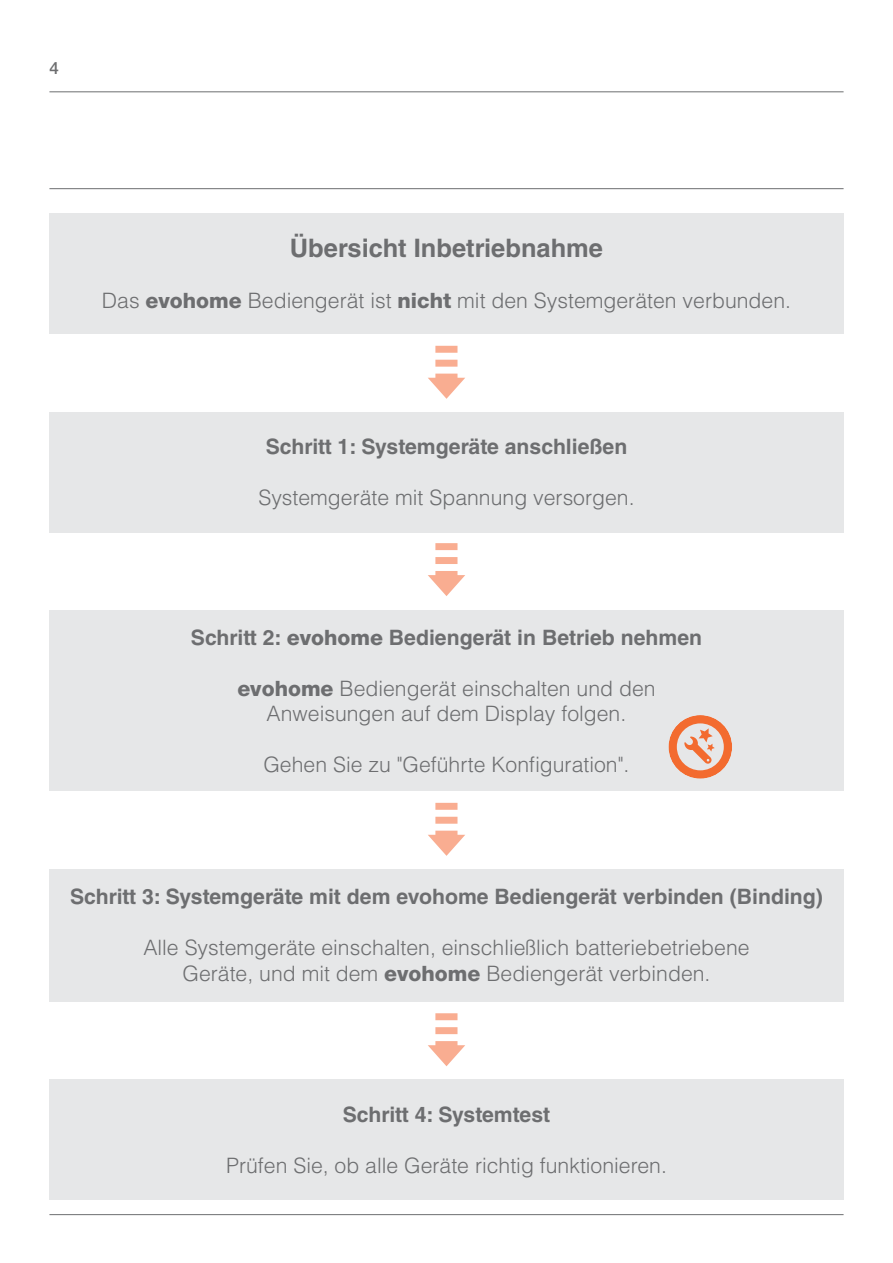
<style>
.page{position:relative;width:893px;height:1263px;background:#fff}
.page>*{position:absolute;margin:0;border:0;box-sizing:border-box;transform-origin:0 0}
.t1{font:700 25.5px "Helvetica LT Std";color:#6d6e70}
.t2{font:300 21.15px/25.5px "Helvetica LT Std";color:#6d6e70;text-align:center}
.t3{font:700 21.15px "Helvetica LT Std";color:#6d6e70}
.t4{font:500 16.95px "Helvetica Neue";color:#6d6e70}
.s1{font-family:"Helvetica Neue";font-weight:800}
</style>
<div class="page">
<hr style="left:49px;top:188px;width:794px;height:1px;background:#6d6e70">
<hr style="left:49px;top:1214px;width:794px;height:1px;background:#6d6e70">
<div style="left:49px;top:610px;width:794px;height:181px;background:#e6e7e8"></div>
<svg style="left:428px;top:346px;width:37px;height:53px"></svg>
<svg style="left:428px;top:1013px;width:37px;height:53px"></svg>
<svg style="left:428px;top:543px;width:37px;height:53px"></svg>
<svg style="left:428px;top:803px;width:37px;height:53px"></svg>
<svg style="left:668px;top:715px;width:64px;height:64px"></svg>
<div style="left:49px;top:214px;width:794px;height:120px;background:#e6e7e8"></div>
<div style="left:49px;top:869px;width:794px;height:132px;background:#e6e7e8"></div>
<div style="left:49px;top:412px;width:794px;height:120px;background:#e6e7e8"></div>
<div style="left:49px;top:1079px;width:794px;height:121px;background:#e6e7e8"></div>
<hr style="left:49px;top:92px;width:794px;height:1px;background:#6d6e70">
<p class="t4" style="left:49px;top:62px;width:11px">4</p>
<p class="t1" style="left:290px;top:239px;width:314px">Übersicht Inbetriebnahme</p>
<p class="t2" style="left:102px;top:290px;width:690px">Das <span class="s1">evohome</span> Bediengerät ist <span class="s1">nicht</span> mit den Systemgeräten verbunden.</p>
<p class="t3" style="left:266px;top:439px;width:363px">Schritt 1: Systemgeräte anschließen</p>
<p class="t2" style="left:258px;top:487px;width:378px">Systemgeräte mit Spannung versorgen.</p>
<p class="t3" style="left:191px;top:630px;width:512px">Schritt 2: <span class="s1">evohome</span> Bediengerät in Betrieb nehmen</p>
<p class="t2" style="left:237px;top:678px;width:420px"><span class="s1">evohome</span> Bediengerät einschalten und den<br>Anweisungen auf dem Display folgen.</p>
<p class="t2" style="left:263px;top:754px;width:367px">Gehen Sie zu "Geführte Konfiguration".</p>
<p class="t3" style="left:70px;top:889px;width:754px">Schritt 3: Systemgeräte mit dem evohome Bediengerät verbinden (Binding)</p>
<p class="t2" style="left:143px;top:937px;width:607px">Alle Systemgeräte einschalten, einschließlich batteriebetriebene<br>Geräte, und mit dem <span class="s1">evohome</span> Bediengerät verbinden.</p>
<p class="t3" style="left:343px;top:1106px;width:209px">Schritt 4: Systemtest</p>
<p class="t2" style="left:226px;top:1154px;width:442px">Prüfen Sie, ob alle Geräte richtig funktionieren.</p>
</div>
